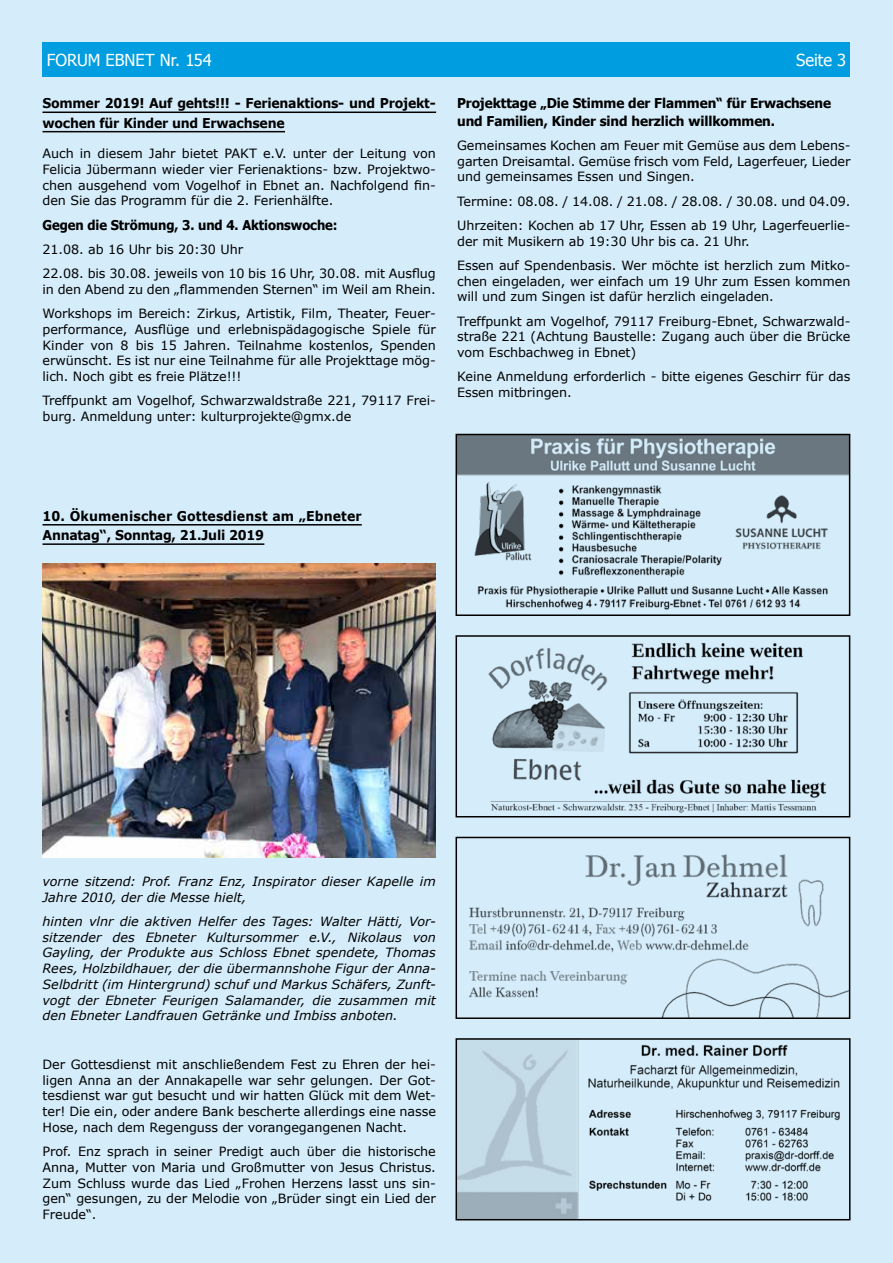
<style>
.page{position:relative;width:893px;height:1263px;background:#d5edfa}
.page>*{position:absolute;margin:0;border:0;box-sizing:border-box;transform-origin:0 0}
.t1{font:16.5px "Tahoma";letter-spacing:-.005em;color:#fff}
.t2{font:700 13.5px/17.5px "Tahoma";letter-spacing:-.005em;color:#000}
.t3{font:700 13.5px/19.4px "Verdana";letter-spacing:-.02em;color:#000;scale:.93 1}
.t4{font:700 13.5px/19.4px "Verdana";letter-spacing:.01em;color:#000;scale:.93 1}
.t5{font:700 13.5px "Tahoma";letter-spacing:-.005em;color:#000;scale:.96 1}
.t6{font:12.75px/15.8px "Verdana";letter-spacing:-.005em;color:#000}
.t7{font:italic 12.75px/15.8px "Verdana";letter-spacing:.005em;color:#000}
</style>
<div class="page">
<div style="left:43px;top:43px;width:807px;height:34px;background:#009ee0"></div>
<img style="left:468px;top:854px;width:379px;height:162px">
<div style="left:456px;top:837px;width:394px;height:182px;border:2px solid #000"></div>
<img style="left:459px;top:1041px;width:381px;height:176px">
<div style="left:456px;top:1038px;width:394px;height:182px;border:2px solid #000"></div>
<img style="left:459px;top:437px;width:388px;height:173px">
<div style="left:456px;top:434px;width:394px;height:182px;border:2px solid #000"></div>
<img style="left:488px;top:643px;width:339px;height:170px">
<div style="left:456px;top:635px;width:394px;height:182px;border:2px solid #000"></div>
<hr style="left:43px;top:524px;width:319px;height:1px;background:#000">
<hr style="left:43px;top:543px;width:221px;height:2px;background:#000">
<hr style="left:43px;top:112px;width:393px;height:1px;background:#000">
<hr style="left:43px;top:131px;width:242px;height:1px;background:#000">
<img style="left:43px;top:563px;width:393px;height:295px">
<p class="t1" style="left:47px;top:49px;width:167px">FORUM EBNET Nr. 154</p>
<p class="t1" style="left:796px;top:49px;width:51px">Seite 3</p>
<p class="t3" style="left:43px;top:93px;width:424px">Sommer 2019! Auf gehts!!! - Ferienaktions- und Projekt&shy;wochen für Kinder und Erwachsene</p>
<p class="t6" style="left:43px;top:145px;width:395px;text-align:justify">Auch in diesem Jahr bietet PAKT e.V. unter der Leitung von Felicia Jübermann wieder vier Ferienaktions- bzw. Projektwo&shy;chen ausgehend vom Vogelhof in Ebnet an. Nachfolgend fin&shy;den Sie das Programm für die 2. Ferienhälfte.</p>
<p class="t5" style="left:43px;top:215px;width:309px">Gegen die Strömung, 3. und 4. Aktionswoche:</p>
<p class="t6" style="left:43px;top:237px;width:395px;line-height:24.3px">21.08. ab 16 Uhr bis 20:30 Uhr<br>22.08. bis 30.08. jeweils von 10 bis 16 Uhr, 30.08. mit Ausflug</p>
<p class="t6" style="left:43px;top:277px;width:395px;line-height:24.3px">in den Abend zu den „flammenden Sternen“ im Weil am Rhein.<br>Workshops im Bereich: Zirkus, Artistik, Film, Theater, Feuer-</p>
<p class="t6" style="left:43px;top:321px;width:395px;text-align:justify">performance, Ausflüge und erlebnispädagogische Spiele für Kinder von 8 bis 15 Jahren. Teilnahme kostenlos, Spenden erwünscht. Es ist nur eine Teilnahme für alle Projekttage mög&shy;lich. Noch gibt es freie Plätze!!!</p>
<p class="t6" style="left:43px;top:393px;width:395px">Treffpunkt am Vogelhof, Schwarzwaldstraße 221, 79117 Frei&shy;burg. Anmeldung unter: kulturprojekte@gmx.de</p>
<p class="t2" style="left:457px;top:94px;width:375px">Projekttage „Die Stimme der Flammen“ für Erwachsene und Familien, Kinder sind herzlich willkommen.</p>
<p class="t6" style="left:457px;top:137px;width:395px;text-align:justify">Gemeinsames Kochen am Feuer mit Gemüse aus dem Lebens&shy;garten Dreisamtal. Gemüse frisch vom Feld, Lagerfeuer, Lieder und gemeinsames Essen und Singen.</p>
<p class="t6" style="left:457px;top:189px;width:395px;line-height:24.3px">Termine: 08.08. / 14.08. / 21.08. / 28.08. / 30.08. und 04.09.<br>Uhrzeiten: Kochen ab 17 Uhr, Essen ab 19 Uhr, Lagerfeuerlie-</p>
<p class="t6" style="left:457px;top:229px;width:395px;line-height:24.3px">der mit Musikern ab 19:30 Uhr bis ca. 21 Uhr.<br>Essen auf Spendenbasis. Wer möchte ist herzlich zum Mitko-</p>
<p class="t6" style="left:457px;top:273px;width:395px">chen eingeladen, wer einfach um 19 Uhr zum Essen kommen will und zum Singen ist dafür herzlich eingeladen.</p>
<p class="t6" style="left:457px;top:313px;width:395px;text-align:justify">Treffpunkt am Vogelhof, 79117 Freiburg-Ebnet, Schwarzwald&shy;straße 221 (Achtung Baustelle: Zugang auch über die Brücke vom Eschbachweg in Ebnet)</p>
<p class="t6" style="left:457px;top:369px;width:395px">Keine Anmeldung erforderlich - bitte eigenes Geschirr für das<br>Essen mitbringen.</p>
<p class="t4" style="left:43px;top:506px;width:345px">10. Ökumenischer Gottesdienst am „Ebneter<br>Annatag“, Sonntag, 21.Juli 2019</p>
<p class="t7" style="left:43px;top:873px;width:395px">vorne sitzend: Prof. Franz Enz, Inspirator dieser Kapelle im<br>Jahre 2010, der die Messe hielt,</p>
<p class="t7" style="left:43px;top:913px;width:395px;text-align:justify">hinten vlnr die aktiven Helfer des Tages: Walter Hätti, Vor&shy;sitzender des Ebneter Kultursommer e.V., Nikolaus von Gayling, der Produkte aus Schloss Ebnet spendete, Thomas Rees, Holzbildhauer, der die übermannshohe Figur der Anna-Selbdritt (im Hintergrund) schuf und Markus Schäfers, Zunft&shy;vogt der Ebneter Feurigen Salamander, die zusammen mit den Ebneter Landfrauen Getränke und Imbiss anboten.</p>
<p class="t6" style="left:43px;top:1056px;width:395px;text-align:justify">Der Gottesdienst mit anschließendem Fest zu Ehren der hei&shy;ligen Anna an der Annakapelle war sehr gelungen. Der Got&shy;tesdienst war gut besucht und wir hatten Glück mit dem Wet&shy;ter! Die ein, oder andere Bank bescherte allerdings eine nasse Hose, nach dem Regenguss der vorangegangenen Nacht.</p>
<p class="t6" style="left:43px;top:1143px;width:395px;text-align:justify">Prof. Enz sprach in seiner Predigt auch über die historische Anna, Mutter von Maria und Großmutter von Jesus Christus.<br>Zum Schluss wurde das Lied „Frohen Herzens lasst uns sin&shy;gen“ gesungen, zu der Melodie von „Brüder singt ein Lied der Freude“.</p>
</div>
